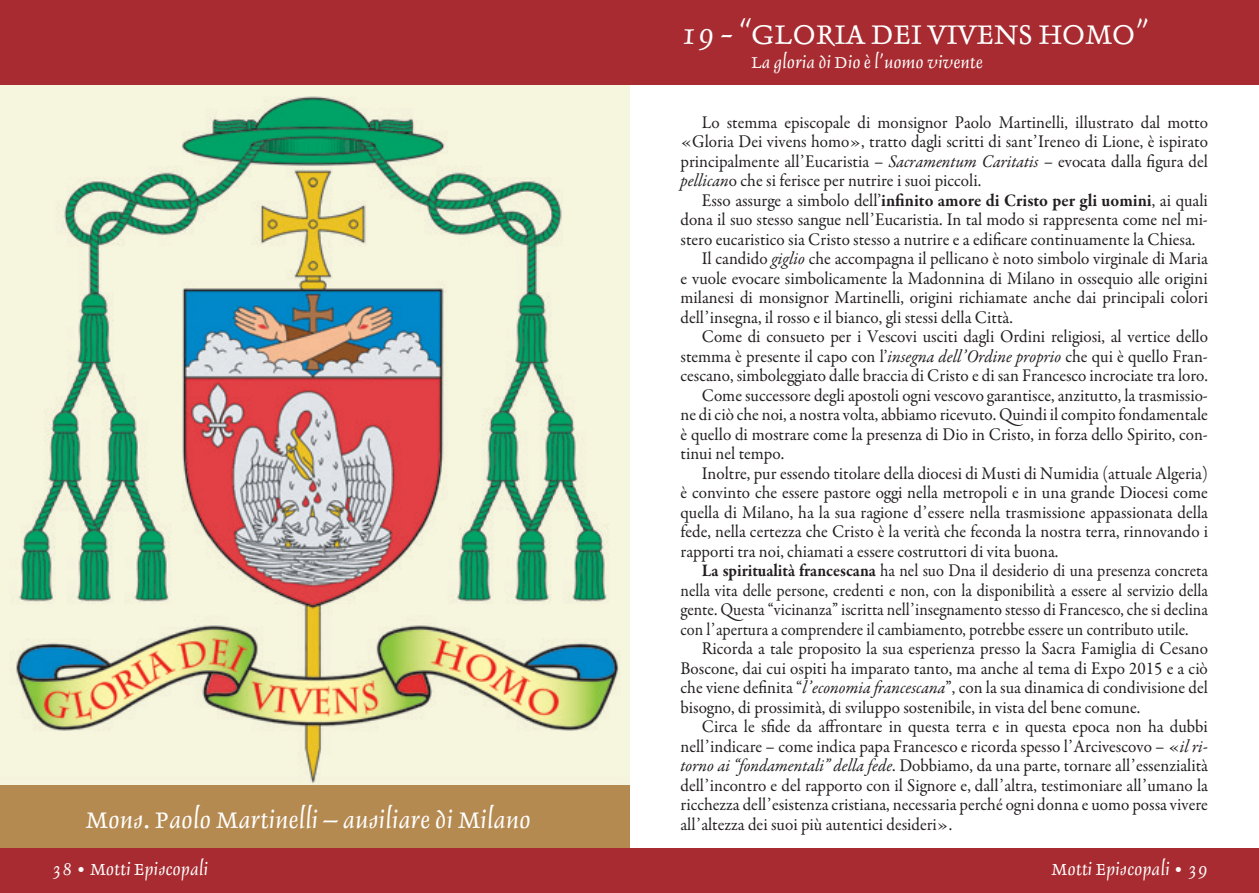
<style>
.page{position:relative;width:1259px;height:893px;background:#fff}
.page>*{position:absolute;margin:0;border:0;box-sizing:border-box;transform-origin:0 0}
.Titolo{font:36px "Delphin I";color:#fff}
.Titolo-2{font:30px "Delphin I";color:#fff}
.Salmo{font:21.45px "Delphin I";color:#fff}
.Titolo-3{font:21px "Delphin I";color:#fff}
.Corpo_testo{font:18px/19.5px "Garamond Premr Pro";color:#231f20;text-align:justify;scale:.95 1}
.Corpo_testo-2{font:18px/19.5px "Garamond Premr Pro";color:#231f20;text-align:justify;scale:.91 1}
.s1{font-style:italic}
.s2{font-weight:700}
</style>
<div class="page">
<div style="left:629px;top:848px;width:630px;height:45px;background:#a72b30"></div>
<div style="left:0;top:0;width:1259px;height:85px;background:#a72b30"></div>
<div style="left:0;top:848px;width:629px;height:45px;background:#a72b30"></div>
<div style="left:0;top:784px;width:629px;height:64px;background:#b58a51"></div>
<img style="left:0;top:85px;width:629px;height:700px">
<p class="Titolo-2" style="left:86px;top:804px;width:446px">Mons. Paolo Martinelli – ausiliare di Milano</p>
<p class="Titolo" style="left:680px;top:16px;width:469px">19 - “GLORIA DEI VIVENS HOMO”</p>
<p class="Titolo-3" style="left:751px;top:51px;width:233px">La gloria di Dio è l’uomo vivente</p>
<p class="Corpo_testo" style="left:680px;top:113px;width:557px;text-indent:21px">Lo stemma episcopale di monsignor Paolo Martinelli, illustrato dal motto «Gloria Dei vivens homo», tratto dagli scritti di sant’Ireneo di Lione, è ispirato principalmente all’Eucaristia – <span class="s1">Sacramentum Caritatis</span> – evocata dalla figura del <span class="s1">pellican</span>o che si ferisce per nutrire i suoi piccoli.</p>
<p class="Corpo_testo" style="left:680px;top:191px;width:556px;text-indent:21px">Esso assurge a simbolo dell’<span class="s2">infinito amore di Cristo per gli uomini</span>, ai quali dona il suo stesso sangue nell’Eucaristia. In tal modo si rappresenta come nel mi&shy;stero eucaristico sia Cristo stesso a nutrire e a edificare continuamente la Chiesa.</p>
<p class="Corpo_testo" style="left:680px;top:249px;width:557px;text-indent:21px">Il candido <span class="s1">giglio</span> che accompagna il pellicano è noto simbolo virginale di Maria e vuole evocare simbolicamente la Madonnina di Milano in ossequio alle origini milanesi di monsignor Martinelli, origini richiamate anche dai principali colori dell’insegna, il rosso e il bianco, gli stessi della Città.</p>
<p class="Corpo_testo" style="left:680px;top:327px;width:557px;text-indent:21px">Come di consueto per i Vescovi usciti dagli Ordini religiosi, al vertice dello stemma è presente il capo con l’<span class="s1">insegna dell’Ordine proprio</span> che qui è quello Fran&shy;cescano, simboleggiato dalle braccia di Cristo e di san Francesco incrociate tra loro.</p>
<p class="Corpo_testo" style="left:680px;top:386px;width:556px;text-indent:21px">Come successore degli apostoli ogni vescovo garantisce, anzitutto, la trasmissio&shy;ne di ciò che noi, a nostra volta, abbiamo ricevuto. Quindi il compito fondamentale è quello di mostrare come la presenza di Dio in Cristo, in forza dello Spirito, con&shy;tinui nel tempo.</p>
<p class="Corpo_testo" style="left:680px;top:464px;width:557px;text-indent:21px">Inoltre, pur essendo titolare della diocesi di Musti di Numidia (attuale Algeria) è convinto che essere pastore oggi nella metropoli e in una grande Diocesi come quella di Milano, ha la sua ragione d’essere nella trasmissione appassionata della fede, nella certezza che Cristo è la verità che feconda la nostra terra, rinnovando i rapporti tra noi, chiamati a essere costruttori di vita buona.</p>
<p class="Corpo_testo-2" style="left:680px;top:561px;width:581px;text-indent:21px"><span class="s2">La spiritualità francescana</span> ha nel suo Dna il desiderio di una presenza concreta nella vita delle persone, credenti e non, con la disponibilità a essere al servizio della gente. Questa “vicinanza” iscritta nell’insegnamento stesso di Francesco, che si declina con l’apertura a comprendere il cambiamento, potrebbe essere un contributo utile.</p>
<p class="Corpo_testo" style="left:680px;top:639px;width:557px;text-indent:21px">Ricorda a tale proposito la sua esperienza presso la Sacra Famiglia di Cesano Boscone, dai cui ospiti ha imparato tanto, ma anche al tema di Expo 2015 e a ciò che viene definita “<span class="s1">l’economia francescana</span>”, con la sua dinamica di condivisione del bisogno, di prossimità, di sviluppo sostenibile, in vista del bene comune.</p>
<p class="Corpo_testo" style="left:680px;top:717px;width:557px;text-indent:21px">Circa le sfide da affrontare in questa terra e in questa epoca non ha dubbi nell’indicare – come indica papa Francesco e ricorda spesso l’Arcivescovo – «<span class="s1">il ri&shy;torno ai “fondamentali” della fede</span>. Dobbiamo, da una parte, tornare all’essenzialità dell’incontro e del rapporto con il Signore e, dall’altra, testimoniare all’umano la ricchezza dell’esistenza cristiana, necessaria perché ogni donna e uomo possa vivere all’altezza dei suoi più autentici desideri».</p>
<p class="Salmo" style="left:52px;top:858px;width:158px">38 • Motti Episcopali</p>
<p class="Salmo" style="left:1051px;top:858px;width:158px">Motti Episcopali • 39</p>
</div>
